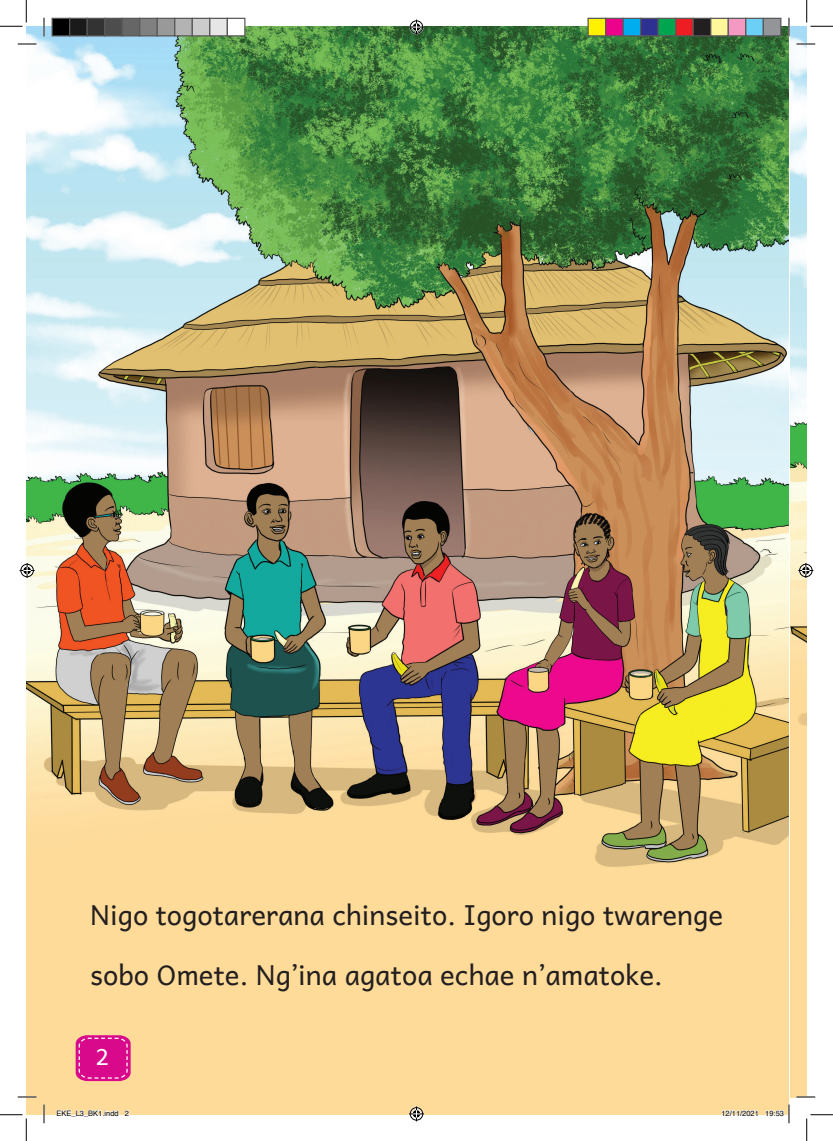
<style>
.page{position:relative;width:833px;height:1141px;background:#fff}
.page>*{position:absolute;margin:0;border:0;box-sizing:border-box;transform-origin:0 0}
.Body_text{font:27.5px/60px "Andika New Basic";color:#231f20}
.Body_text-2{font:22.5px "Andika New Basic";color:#fff}
.t1{font:7.5px "Helvetica";color:#000}
</style>
<div class="page">
<img style="left:789px;top:26px;width:17px;height:1070px">
<img style="left:26px;top:26px;width:762px;height:1088px">
<svg style="left:76px;top:1035px;width:54px;height:45px"></svg>
<svg style="left:18px;top:43px;width:18px;height:2px"></svg>
<svg style="left:796px;top:43px;width:18px;height:2px"></svg>
<svg style="left:18px;top:1096px;width:18px;height:1px"></svg>
<svg style="left:796px;top:1096px;width:18px;height:1px"></svg>
<svg style="left:43px;top:18px;width:2px;height:18px"></svg>
<svg style="left:43px;top:1104px;width:2px;height:19px"></svg>
<svg style="left:787px;top:18px;width:2px;height:18px"></svg>
<svg style="left:0;top:0;width:27px;height:27px"></svg>
<svg style="left:0;top:1114px;width:27px;height:26px"></svg>
<svg style="left:806px;top:0;width:26px;height:27px"></svg>
<svg style="left:806px;top:1114px;width:26px;height:26px"></svg>
<svg style="left:409px;top:20px;width:15px;height:15px"></svg>
<svg style="left:409px;top:1106px;width:15px;height:15px"></svg>
<svg style="left:20px;top:563px;width:15px;height:15px"></svg>
<svg style="left:797px;top:563px;width:15px;height:15px"></svg>
<div style="left:52px;top:18px;width:18px;height:18px;background:#000"></div>
<div style="left:51px;top:18px;width:19px;height:18px;border:1px solid #595959"></div>
<div style="left:70px;top:18px;width:17px;height:18px;background:#1a1a1a"></div>
<div style="left:69px;top:18px;width:19px;height:18px;border:1px solid #595959"></div>
<div style="left:87px;top:18px;width:18px;height:18px;background:#333"></div>
<div style="left:86px;top:18px;width:19px;height:18px;border:1px solid #595959"></div>
<div style="left:105px;top:18px;width:17px;height:18px;background:#4d4d4d"></div>
<div style="left:104px;top:18px;width:19px;height:18px;border:1px solid #595959"></div>
<div style="left:122px;top:18px;width:18px;height:18px;background:#666"></div>
<div style="left:121px;top:18px;width:19px;height:18px;border:1px solid #595959"></div>
<div style="left:140px;top:18px;width:17px;height:18px;background:#808080"></div>
<div style="left:139px;top:18px;width:19px;height:18px;border:1px solid #595959"></div>
<div style="left:157px;top:18px;width:18px;height:18px;background:#999"></div>
<div style="left:156px;top:18px;width:19px;height:18px;border:1px solid #595959"></div>
<div style="left:175px;top:18px;width:17px;height:18px;background:#b3b3b3"></div>
<div style="left:174px;top:18px;width:19px;height:18px;border:1px solid #595959"></div>
<div style="left:192px;top:18px;width:18px;height:18px;background:#ccc"></div>
<div style="left:191px;top:18px;width:19px;height:18px;border:1px solid #595959"></div>
<div style="left:210px;top:18px;width:17px;height:18px;background:#e6e6e6"></div>
<div style="left:209px;top:18px;width:19px;height:18px;border:1px solid #595959"></div>
<div style="left:227px;top:18px;width:18px;height:18px;background:#fff"></div>
<div style="left:226px;top:18px;width:19px;height:18px;border:1px solid #595959"></div>
<div style="left:587px;top:18px;width:18px;height:18px;background:#fff101"></div>
<div style="left:587px;top:18px;width:19px;height:18px;border:1px solid #595959"></div>
<div style="left:605px;top:18px;width:17px;height:18px;background:#ed028c"></div>
<div style="left:604px;top:18px;width:19px;height:18px;border:1px solid #595959"></div>
<div style="left:622px;top:18px;width:18px;height:18px;background:#00aeef"></div>
<div style="left:622px;top:18px;width:19px;height:18px;border:1px solid #595959"></div>
<div style="left:640px;top:18px;width:17px;height:18px;background:#2e3092"></div>
<div style="left:639px;top:18px;width:19px;height:18px;border:1px solid #595959"></div>
<div style="left:657px;top:18px;width:18px;height:18px;background:#00a54f"></div>
<div style="left:657px;top:18px;width:19px;height:18px;border:1px solid #595959"></div>
<div style="left:675px;top:18px;width:17px;height:18px;background:#ee1d23"></div>
<div style="left:674px;top:18px;width:19px;height:18px;border:1px solid #595959"></div>
<div style="left:692px;top:18px;width:18px;height:18px;background:#231f20"></div>
<div style="left:692px;top:18px;width:19px;height:18px;border:1px solid #595959"></div>
<div style="left:710px;top:18px;width:17px;height:18px;background:#fff79a"></div>
<div style="left:709px;top:18px;width:19px;height:18px;border:1px solid #595959"></div>
<div style="left:727px;top:18px;width:18px;height:18px;background:#f499c2"></div>
<div style="left:727px;top:18px;width:19px;height:18px;border:1px solid #595959"></div>
<div style="left:745px;top:18px;width:17px;height:18px;background:#6bcff6"></div>
<div style="left:744px;top:18px;width:19px;height:18px;border:1px solid #595959"></div>
<div style="left:762px;top:18px;width:18px;height:18px;background:#939598"></div>
<div style="left:762px;top:18px;width:19px;height:18px;border:1px solid #595959"></div>
<svg style="left:57px;top:1109px;width:62px;height:6px"></svg>
<svg style="left:125px;top:1109px;width:4px;height:6px"></svg>
<svg style="left:721px;top:1109px;width:36px;height:6px"></svg>
<svg style="left:765px;top:1104px;width:24px;height:19px"></svg>
<p class="Body_text" style="left:90px;top:880px;width:634px">Nigo togotarerana chinseito. Igoro nigo twarenge sobo Omete. Ng’ina agatoa echae n’amatoke.</p>
<p class="Body_text-2" style="left:96px;top:1035px;width:15px">2</p>
<p class="t1" style="left:56px;top:1107px;width:74px">EKE_L3_BK1.indd 2</p>
<p class="t1" style="left:721px;top:1107px;width:64px">12/11/2021 19:53</p>
</div>
